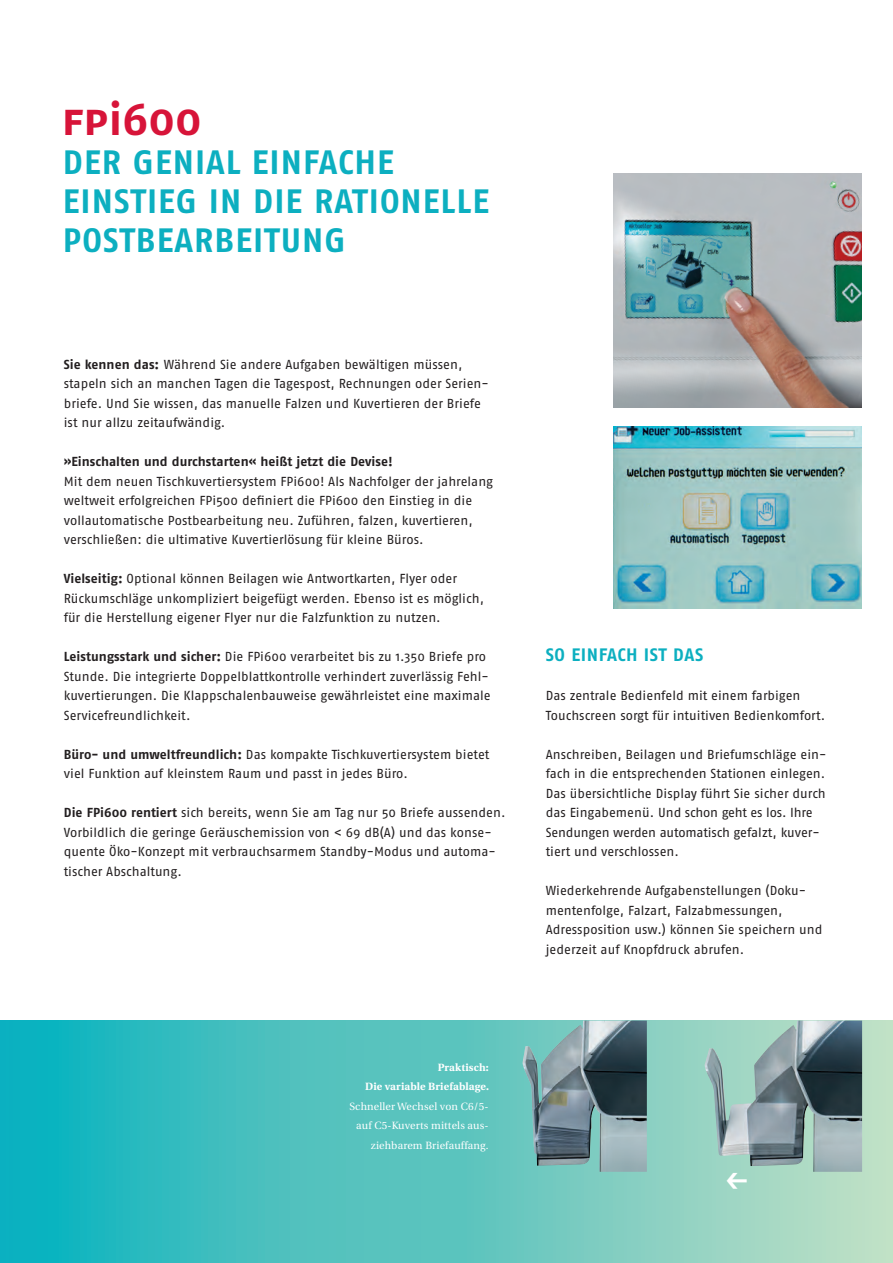
<style>
.page{position:relative;width:893px;height:1263px;background:#fff}
.page>*{position:absolute;margin:0;border:0;box-sizing:border-box;transform-origin:0 0}
.t1{font:700 45px "Fago OT";color:#d71439}
.t2{font:700 33.75px/39px "Fago OT";letter-spacing:.03em;color:#0cafc0}
.t3{font:500 30.45px "Fago OT";color:#fff}
.t4{font:700 18px "Fago OT";letter-spacing:.03em;color:#0cafc0}
.t5{font:13.05px/19.5px "Fago OT";color:#231f20}
.t6{font:700 13.05px "Fago OT";color:#231f20}
.t7{font:10.5px/19.5px "Utopia";letter-spacing:.015em;color:#fff;text-align:right}
.t8{font:700 10.5px/19.5px "Utopia";letter-spacing:.015em;color:#fff;text-align:right}
.s1{font-weight:700}
</style>
<div class="page">
<div style="left:0;top:1020px;width:893px;height:243px;background:linear-gradient(to right,#0bb1bd,#bdddc4)"></div>
<img style="left:613px;top:174px;width:248px;height:234px">
<img style="left:613px;top:426px;width:248px;height:182px">
<img style="left:704px;top:1020px;width:158px;height:152px">
<img style="left:523px;top:1020px;width:124px;height:152px">
<h1 class="t1" style="left:62px;top:92px;width:141px">FPi600</h1>
<h2 class="t2" style="left:63px;top:142px;width:428px">DER GENIAL EINFACHE<br>EINSTIEG IN DIE RATIONELLE<br>POSTBEARBEITUNG</h2>
<p class="t5" style="left:64px;top:354px;width:427px"><span class="s1">Sie kennen das:</span> Während Sie andere Aufgaben bewältigen müssen, stapeln sich an manchen Tagen die Tagespost, Rechnungen oder Serien&shy;briefe. Und Sie wissen, das manuelle Falzen und Kuvertieren der Briefe ist nur allzu zeitaufwändig.</p>
<p class="t6" style="left:64px;top:454px;width:331px">»Einschalten und durchstarten« heißt jetzt die Devise!</p>
<p class="t5" style="left:64px;top:471px;width:431px">Mit dem neuen Tischkuvertiersystem FPi600! Als Nachfolger der jahrelang weltweit erfolgreichen FPi500 definiert die FPi600 den Einstieg in die vollautomatische Postbearbeitung neu. Zuführen, falzen, kuvertieren, verschließen: die ultimative Kuvertierlösung für kleine Büros.</p>
<p class="t5" style="left:64px;top:569px;width:422px"><span class="s1">Vielseitig:</span> Optional können Beilagen wie Antwortkarten, Flyer oder<br>Rückumschläge unkompliziert beigefügt werden. Ebenso ist es möglich, für die Herstellung eigener Flyer nur die Falzfunktion zu nutzen.</p>
<p class="t5" style="left:64px;top:647px;width:428px"><span class="s1">Leistungsstark und sicher:</span> Die FPi600 verarbeitet bis zu 1.350 Briefe pro Stunde. Die integrierte Doppelblattkontrolle verhindert zuverlässig Fehl&shy;kuvertierungen. Die Klappschalenbauweise gewährleistet eine maximale Servicefreundlichkeit.</p>
<p class="t5" style="left:64px;top:744px;width:427px"><span class="s1">Büro- und umweltfreundlich:</span> Das kompakte Tischkuvertiersystem bietet viel Funktion auf kleinstem Raum und passt in jedes Büro.</p>
<p class="t5" style="left:64px;top:803px;width:443px"><span class="s1">Die FPi600 rentiert</span> sich bereits, wenn Sie am Tag nur 50 Briefe aussenden.<br>Vorbildlich die geringe Geräuschemission von &lt; 69 dB(A) und das konse&shy;quente Öko-Konzept mit verbrauchsarmem Standby-Modus und automa&shy;tischer Abschaltung.</p>
<h3 class="t4" style="left:546px;top:644px;width:159px">SO EINFACH IST DAS</h3>
<p class="t5" style="left:546px;top:686px;width:281px">Das zentrale Bedienfeld mit einem farbigen<br>Touchscreen sorgt für intuitiven Bedienkomfort.</p>
<p class="t5" style="left:546px;top:744px;width:282px">Anschreiben, Beilagen und Briefumschläge ein&shy;fach in die entsprechenden Stationen einlegen.<br>Das übersichtliche Display führt Sie sicher durch das Eingabemenü. Und schon geht es los. Ihre Sendungen werden automatisch gefalzt, kuver&shy;tiert und verschlossen.</p>
<p class="t5" style="left:546px;top:881px;width:278px">Wiederkehrende Aufgabenstellungen (Doku&shy;mentenfolge, Falzart, Falzabmessungen, Adressposition usw.) können Sie speichern und jederzeit auf Knopfdruck abrufen.</p>
<p class="t8" style="left:365px;top:1057px;width:125px">Praktisch:<br>Die variable Briefablage.</p>
<p class="t7" style="left:349px;top:1097px;width:141px">Schneller Wechsel von C6/5- auf C5-Kuverts mittels aus&shy;ziehbarem Briefauffang.</p>
<h3 class="t3" style="left:725px;top:1163px;width:25px">←</h3>
</div>
